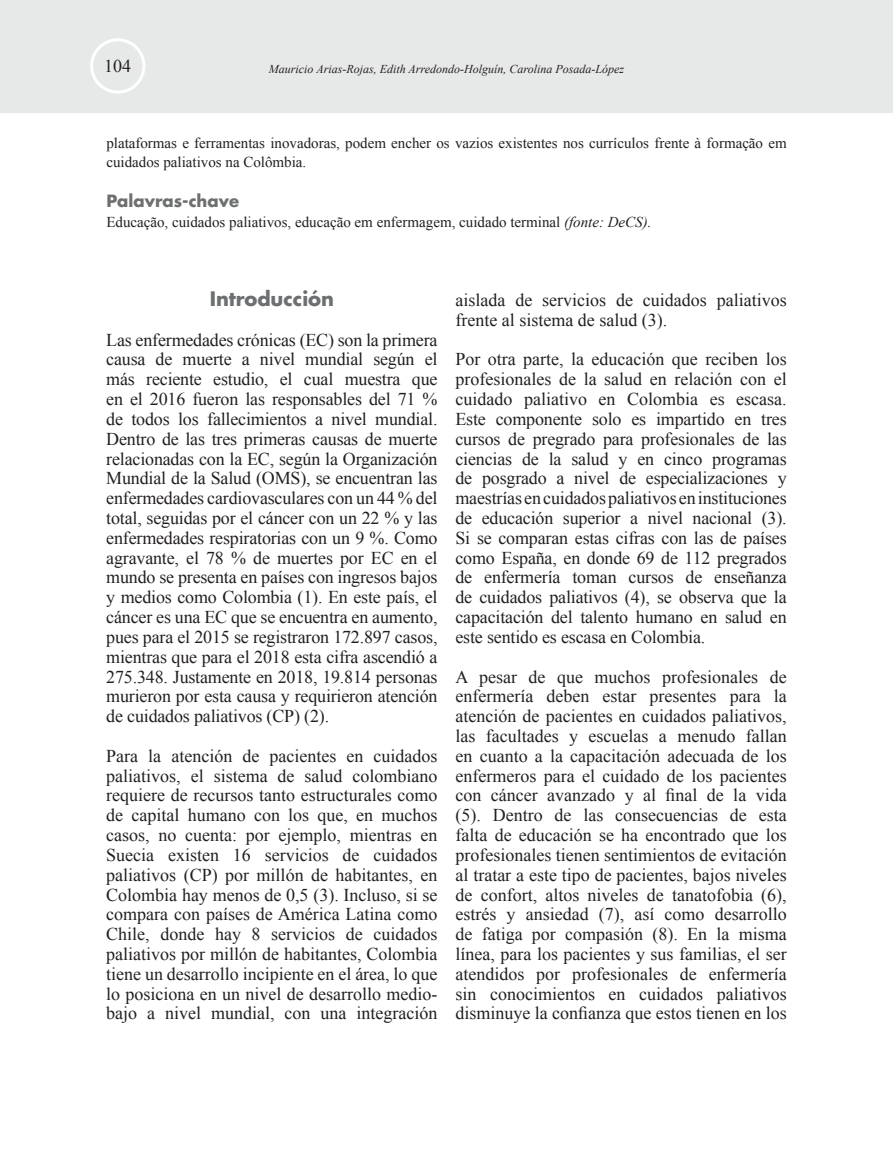
<style>
.page{position:relative;width:893px;height:1149px;background:#fff}
.page>*{position:absolute;margin:0;border:0;box-sizing:border-box;transform-origin:0 0}
.t1{font:700 19.5px "Futura LT";color:#6d6f71}
.t2{font:18px/19.8px "Times New Roman";color:#231f20;text-align:justify}
.t3{font:700 16.5px "Futura LT";color:#6d6f71}
.t4{font:15px/19.8px "Times New Roman";color:#231f20}
.t5{font:italic 12px "Times New Roman";color:#231f20}
.s1{font-style:italic}
</style>
<div class="page">
<div style="left:0;top:0;width:893px;height:113px;background:#e7e8e8"></div>
<div style="left:90px;top:38px;width:55px;height:56px;border:3px solid #fff;border-radius:50%"></div>
<p class="t2" style="left:104px;top:56px;width:28px">104</p>
<p class="t5" style="left:269px;top:62px;width:357px">Mauricio Arias-Rojas, Edith Arredondo-Holguín, Carolina Posada-López</p>
<p class="t4" style="left:106px;top:132px;width:682px">plataformas e ferramentas inovadoras, podem encher os vazios existentes nos currículos frente à formação em cuidados paliativos na Colômbia.</p>
<p class="t3" style="left:106px;top:190px;width:134px">Palavras-chave</p>
<p class="t4" style="left:106px;top:211px;width:547px">Educação, cuidados paliativos, educação em enfermagem, cuidado terminal <span class="s1">(fonte: DeCS).</span></p>
<p class="t1" style="left:210px;top:285px;width:126px">Introducción</p>
<p class="t2" style="left:106px;top:329px;width:333px">Las enfermedades crónicas (EC) son la primera causa de muerte a nivel mundial según el más reciente estudio, el cual muestra que en el 2016 fueron las responsables del 71 % de todos los fallecimientos a nivel mundial.<br>Dentro de las tres primeras causas de muerte relacionadas con la EC, según la Organización Mundial de la Salud (OMS), se encuentran las enfermedades cardiovasculares con un 44 % del total, seguidas por el cáncer con un 22 % y las enfermedades respiratorias con un 9 %. Como agravante, el 78 % de muertes por EC en el mundo se presenta en países con ingresos bajos y medios como Colombia (1). En este país, el cáncer es una EC que se encuentra en aumento, pues para el 2015 se registraron 172.897 casos, mientras que para el 2018 esta cifra ascendió a 275.348. Justamente en 2018, 19.814 personas murieron por esta causa y requirieron atención de cuidados paliativos (CP) (2).</p>
<p class="t2" style="left:106px;top:745px;width:333px">Para la atención de pacientes en cuidados paliativos, el sistema de salud colombiano requiere de recursos tanto estructurales como de capital humano con los que, en muchos casos, no cuenta: por ejemplo, mientras en Suecia existen 16 servicios de cuidados paliativos (CP) por millón de habitantes, en Colombia hay menos de 0,5 (3). Incluso, si se compara con países de América Latina como Chile, donde hay 8 servicios de cuidados paliativos por millón de habitantes, Colombia tiene un desarrollo incipiente en el área, lo que lo posiciona en un nivel de desarrollo medio&shy;bajo a nivel mundial, con una integración</p>
<p class="t2" style="left:455px;top:290px;width:333px">aislada de servicios de cuidados paliativos frente al sistema de salud (3).</p>
<p class="t2" style="left:455px;top:349px;width:333px">Por otra parte, la educación que reciben los profesionales de la salud en relación con el cuidado paliativo en Colombia es escasa.<br>Este componente solo es impartido en tres cursos de pregrado para profesionales de las ciencias de la salud y en cinco programas de posgrado a nivel de especializaciones y maestrías en cuidados paliativos en instituciones de educación superior a nivel nacional (3).<br>Si se comparan estas cifras con las de países como España, en donde 69 de 112 pregrados de enfermería toman cursos de enseñanza de cuidados paliativos (4), se observa que la capacitación del talento humano en salud en este sentido es escasa en Colombia.</p>
<p class="t2" style="left:455px;top:666px;width:333px">A pesar de que muchos profesionales de enfermería deben estar presentes para la atención de pacientes en cuidados paliativos, las facultades y escuelas a menudo fallan en cuanto a la capacitación adecuada de los enfermeros para el cuidado de los pacientes con cáncer avanzado y al final de la vida (5). Dentro de las consecuencias de esta falta de educación se ha encontrado que los profesionales tienen sentimientos de evitación al tratar a este tipo de pacientes, bajos niveles de confort, altos niveles de tanatofobia (6), estrés y ansiedad (7), así como desarrollo de fatiga por compasión (8). En la misma línea, para los pacientes y sus familias, el ser atendidos por profesionales de enfermería sin conocimientos en cuidados paliativos disminuye la confianza que estos tienen en los</p>
</div>
